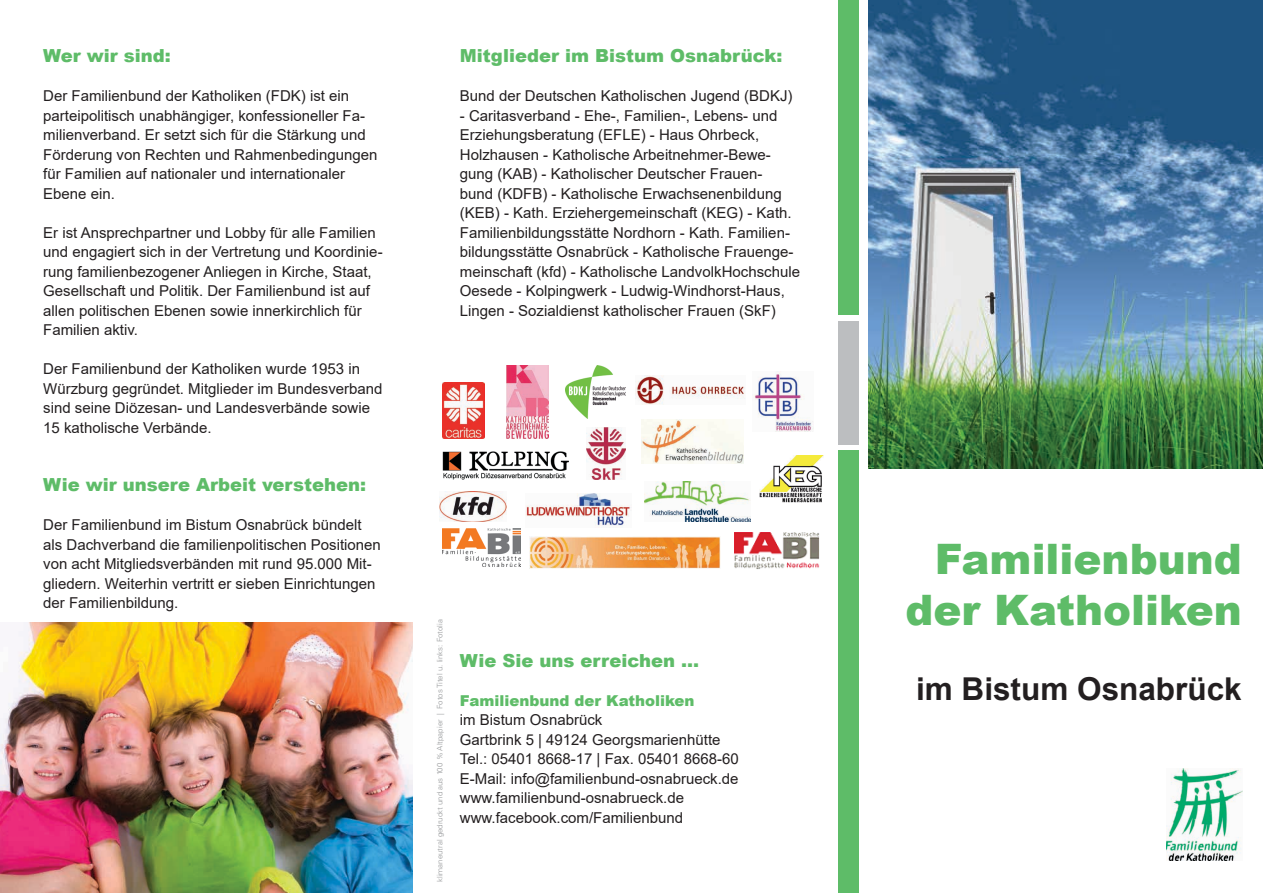
<style>
.page{position:relative;width:1263px;height:893px;background:#fff}
.page>*{position:absolute;margin:0;border:0;box-sizing:border-box;transform-origin:0 0}
.t1{font:900 42px/50.4px "Arial";color:#5ebc68;text-align:right}
.t2{font:700 31.5px "Arial";color:#231f20}
.t3{font:900 18px "Arial";color:#5ebc68}
.t4{font:15px/19.5px "Arial";color:#231f20}
.t5{font:900 15px "Arial";color:#5ebc68}
.t6{font:300 7.5px "Univers LT Std";color:#949698;scale:1.05 1}
</style>
<div class="page">
<img style="left:1166px;top:769px;width:76px;height:91px">
<img style="left:868px;top:0;width:395px;height:468px">
<div style="left:838px;top:321px;width:20px;height:124px;background:#bcbec0"></div>
<div style="left:838px;top:0;width:20px;height:315px;background:#5ebc68"></div>
<div style="left:838px;top:451px;width:20px;height:442px;background:#5ebc68"></div>
<img style="left:442px;top:382px;width:43px;height:56px">
<img style="left:506px;top:365px;width:43px;height:73px">
<img style="left:759px;top:456px;width:64px;height:47px">
<img style="left:641px;top:420px;width:102px;height:43px">
<img style="left:440px;top:491px;width:67px;height:30px">
<img style="left:565px;top:365px;width:61px;height:53px">
<img style="left:754px;top:371px;width:59px;height:61px">
<img style="left:587px;top:427px;width:38px;height:52px">
<img style="left:442px;top:451px;width:126px;height:28px">
<img style="left:526px;top:494px;width:106px;height:34px">
<img style="left:635px;top:375px;width:110px;height:29px">
<img style="left:735px;top:532px;width:84px;height:37px">
<img style="left:644px;top:482px;width:106px;height:40px">
<img style="left:529px;top:537px;width:191px;height:32px">
<img style="left:0;top:623px;width:412px;height:270px">
<img style="left:443px;top:528px;width:77px;height:39px">
<p class="t3" style="left:43px;top:43px;width:129px">Wer wir sind:</p>
<p class="t4" style="left:43px;top:86px;width:336px">Der Familienbund der Katholiken (FDK) ist ein parteipolitisch unabhängiger, konfessioneller Fa&shy;milienverband. Er setzt sich für die Stärkung und Förderung von Rechten und Rahmenbedingungen für Familien auf nationaler und internationaler Ebene ein.</p>
<p class="t4" style="left:43px;top:222px;width:341px">Er ist Ansprechpartner und Lobby für alle Familien und engagiert sich in der Vertretung und Koordinie&shy;rung familienbezogener Anliegen in Kirche, Staat, Gesellschaft und Politik. Der Familienbund ist auf allen politischen Ebenen sowie innerkirchlich für Familien aktiv.</p>
<p class="t4" style="left:43px;top:359px;width:341px">Der Familienbund der Katholiken wurde 1953 in Würzburg gegründet. Mitglieder im Bundesverband sind seine Diözesan- und Landesverbände sowie 15 katholische Verbände.</p>
<p class="t3" style="left:43px;top:472px;width:324px">Wie wir unsere Arbeit verstehen:</p>
<p class="t4" style="left:43px;top:515px;width:339px">Der Familienbund im Bistum Osnabrück bündelt als Dachverband die familienpolitischen Positionen von acht Mitgliedsverbänden mit rund 95.000 Mit&shy;gliedern. Weiterhin vertritt er sieben Einrichtungen der Familienbildung.</p>
<p class="t3" style="left:460px;top:43px;width:324px">Mitglieder im Bistum Osnabrück:</p>
<p class="t4" style="left:460px;top:86px;width:334px">Bund der Deutschen Katholischen Jugend (BDKJ)</p>
<p class="t4" style="left:460px;top:105px;width:342px">- Caritasverband - Ehe-, Familien-, Lebens- und Erziehungsberatung (EFLE) - Haus Ohrbeck, Holzhausen - Katholische Arbeitnehmer-Bewe&shy;gung (KAB) - Katholischer Deutscher Frauen-<br>bund (KDFB) - Katholische Erwachsenenbildung (KEB) - Kath. Erziehergemeinschaft (KEG) - Kath.<br>Familienbildungsstätte Nordhorn - Kath. Familien&shy;bildungsstätte Osnabrück - Katholische Frauenge&shy;meinschaft (kfd) - Katholische LandvolkHochschule Oesede - Kolpingwerk - Ludwig-Windhorst-Haus, Lingen - Sozialdienst katholischer Frauen (SkF)</p>
<p class="t6" style="left:435px;top:882px;width:252px;rotate:-90deg">klimaneutral gedruckt und aus 100 % Altpapier | Fotos Titel u. links: Fotolia</p>
<p class="t3" style="left:460px;top:647px;width:241px">Wie Sie uns erreichen ...</p>
<p class="t5" style="left:460px;top:689px;width:236px">Familienbund der Katholiken</p>
<p class="t4" style="left:460px;top:710px;width:281px">im Bistum Osnabrück<br>Gartbrink 5 | 49124 Georgsmarienhütte Tel.: 05401 8668-17 | Fax. 05401 8668-60<br>E-Mail: info@familienbund-osnabrueck.de www.familienbund-osnabrueck.de www.facebook.com/Familienbund</p>
<h1 class="t1" style="left:905px;top:533px;width:338px">Familienbund der Katholiken</h1>
<h2 class="t2" style="left:916px;top:667px;width:327px">im Bistum Osnabrück</h2>
</div>
